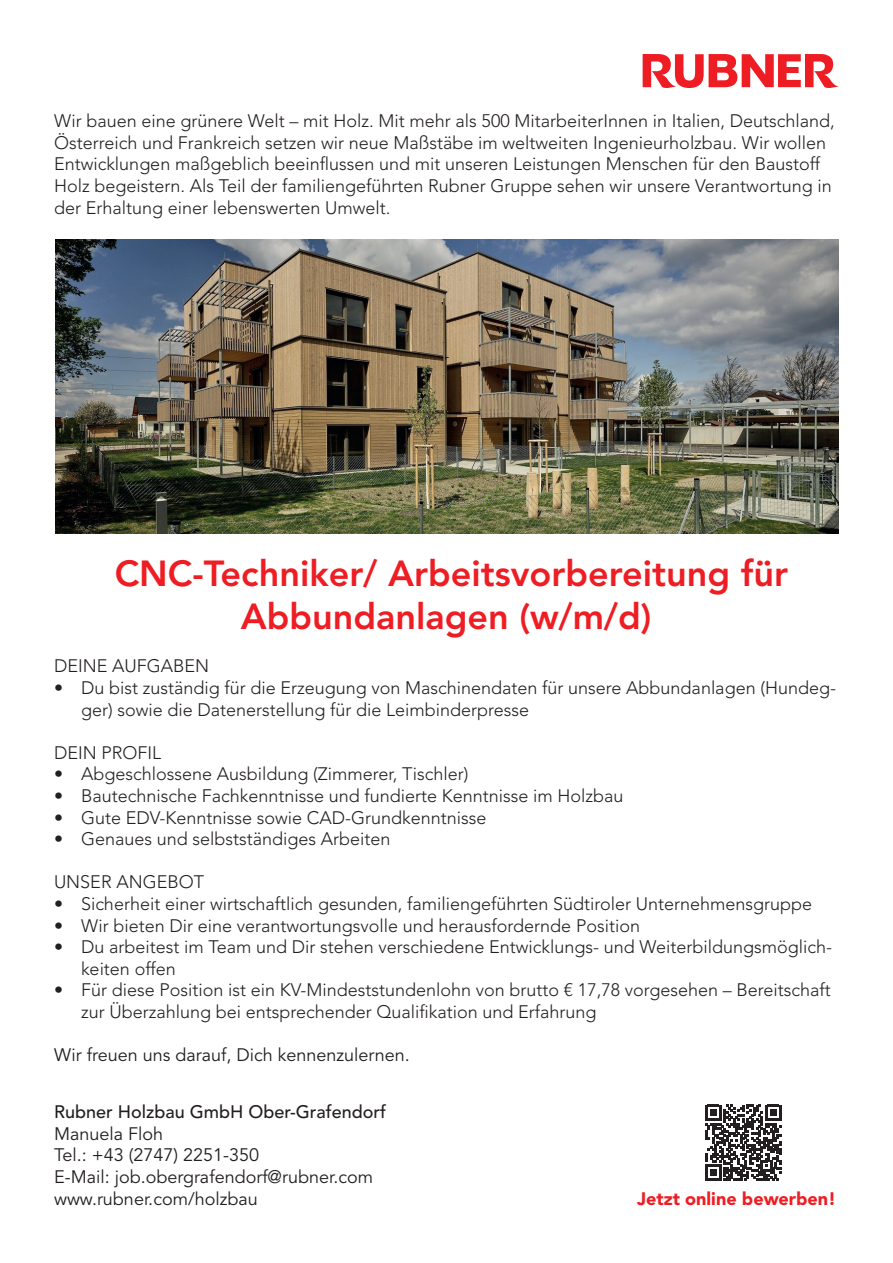
<style>
.page{position:relative;width:893px;height:1263px;background:#fff}
.page>*{position:absolute;margin:0;border:0;box-sizing:border-box;transform-origin:0 0}
.t1{font:800 36px/43.2px "Avenir LT Std";color:#ee1d23;text-align:center}
.t2{font:300 18px/21.6px "Avenir LT Std";color:#231f20}
.t3{font:18px/21.6px "Avenir LT Std";color:#231f20}
.t4{font:500 18px "Avenir LT Std";color:#231f20}
.t5{font:900 18px "Avenir LT Pro";color:#ee1d23}
</style>
<div class="page">
<svg style="left:643px;top:54px;width:195px;height:34px"></svg>
<svg style="left:705px;top:1105px;width:76px;height:76px"></svg>
<img style="left:55px;top:240px;width:784px;height:294px">
<p class="t2" style="left:54px;top:110px;width:782px">Wir bauen eine grünere Welt – mit Holz. Mit mehr als 500 MitarbeiterInnen in Italien, Deutschland, Österreich und Frankreich setzen wir neue Maßstäbe im weltweiten Ingenieurholzbau. Wir wollen Entwicklungen maßgeblich beeinflussen und mit unseren Leistungen Menschen für den Baustoff Holz begeistern. Als Teil der familiengeführten Rubner Gruppe sehen wir unsere Verantwortung in der Erhaltung einer lebenswerten Umwelt.</p>
<h1 class="t1" style="left:115px;top:552px;width:675px">CNC-Techniker/ Arbeitsvorbereitung für<br>Abbundanlagen (w/m/d)</h1>
<p class="t2" style="left:54px;top:655px;width:157px">DEINE AUFGABEN</p>
<p class="t2" style="left:81px;top:677px;width:756px;text-indent:-27px">• Du bist zuständig für die Erzeugung von Maschinendaten für unsere Abbundanlagen (Hundeg&shy;ger) sowie die Datenerstellung für die Leimbinderpresse</p>
<p class="t2" style="left:54px;top:742px;width:109px">DEIN PROFIL</p>
<p class="t2" style="left:54px;top:763px;width:416px">• Abgeschlossene Ausbildung (Zimmerer, Tischler)</p>
<p class="t2" style="left:54px;top:785px;width:571px">• Bautechnische Fachkenntnisse und fundierte Kenntnisse im Holzbau</p>
<p class="t2" style="left:54px;top:807px;width:434px">• Gute EDV-Kenntnisse sowie CAD-Grundkenntnisse</p>
<p class="t2" style="left:54px;top:828px;width:338px">• Genaues und selbstständiges Arbeiten</p>
<p class="t2" style="left:54px;top:871px;width:152px">UNSER ANGEBOT</p>
<p class="t2" style="left:54px;top:893px;width:760px">• Sicherheit einer wirtschaftlich gesunden, familiengeführten Südtiroler Unternehmensgruppe</p>
<p class="t2" style="left:54px;top:915px;width:587px">• Wir bieten Dir eine verantwortungsvolle und herausfordernde Position</p>
<p class="t2" style="left:81px;top:936px;width:753px;text-indent:-27px">• Du arbeitest im Team und Dir stehen verschiedene Entwicklungs- und Weiterbildungsmöglich&shy;keiten offen</p>
<p class="t2" style="left:81px;top:979px;width:751px;text-indent:-27px">• Für diese Position ist ein KV-Mindeststundenlohn von brutto € 17,78 vorgesehen – Bereitschaft zur Überzahlung bei entsprechender Qualifikation und Erfahrung</p>
<p class="t3" style="left:54px;top:1045px;width:357px">Wir freuen uns darauf, Dich kennenzulernen.</p>
<p class="t4" style="left:54px;top:1101px;width:334px">Rubner Holzbau GmbH Ober-Grafendorf</p>
<p class="t3" style="left:54px;top:1123px;width:321px">Manuela Floh<br>Tel.: +43 (2747) 2251-350<br>E-Mail: job.obergrafendorf@rubner.com www.rubner.com/holzbau</p>
<p class="t5" style="left:637px;top:1188px;width:201px">Jetzt online bewerben!</p>
</div>
